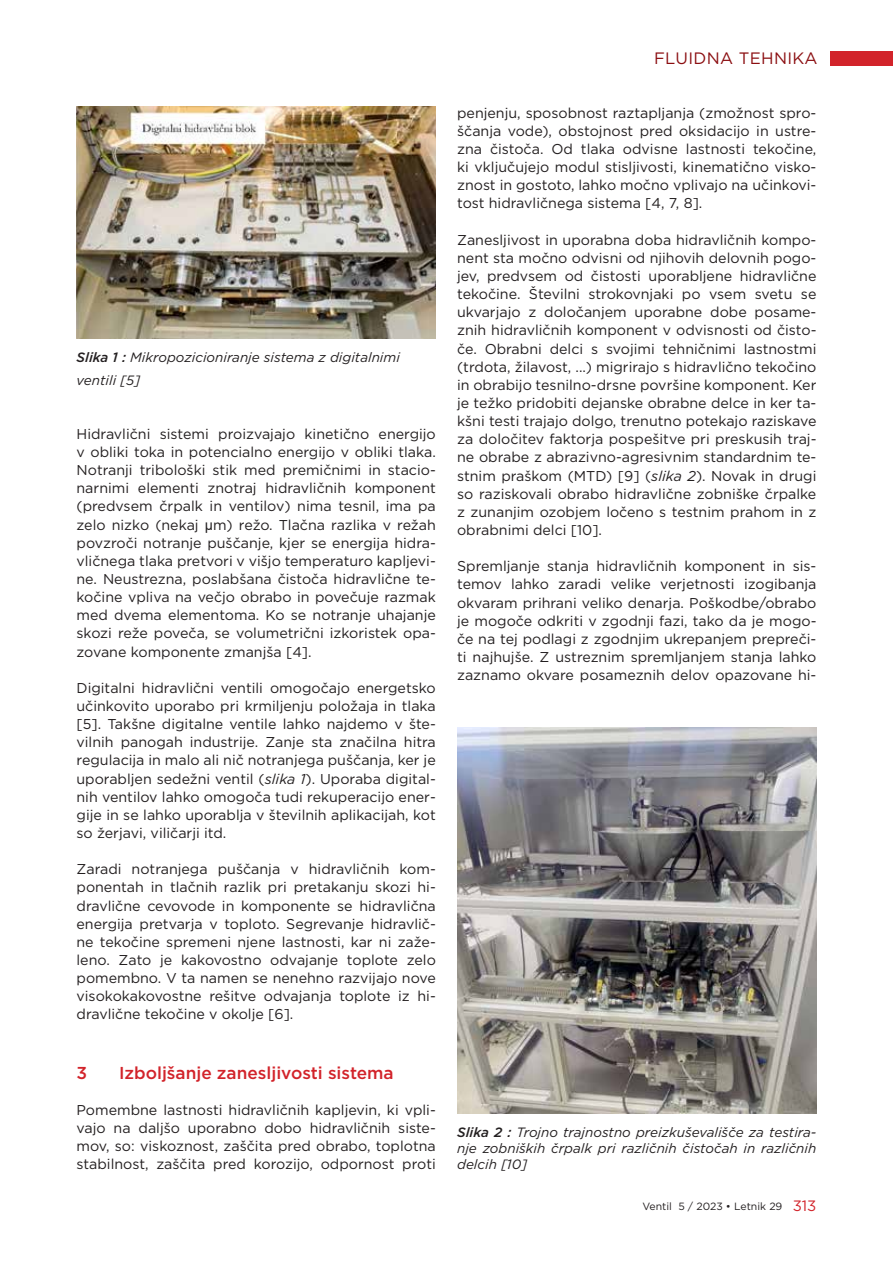
<style>
.page{position:relative;width:893px;height:1263px;background:#fff}
.page>*{position:absolute;margin:0;border:0;box-sizing:border-box;transform-origin:0 0}
.t1{font:500 17.25px "Gotham";color:#d2232a}
.t2{font:16.5px "Gotham";letter-spacing:.02em;color:#8b0e11}
.t3{font:15px "Gotham";color:#d2232a}
.t4{font:14.25px/18.1px "Gotham";color:#231f20;text-align:justify}
.t5{font:italic 13.5px/16.2px "Gotham";color:#231f20}
.t6{font:10.5px "Gotham";color:#231f20}
.s1{font-weight:500}
.s2{font-family:"Arial"}
.s3{font-style:italic}
</style>
<div class="page">
<div style="left:831px;top:51px;width:62px;height:14px;background:#d2232a"></div>
<img style="left:77px;top:106px;width:359px;height:233px">
<img style="left:457px;top:727px;width:359px;height:386px">
<p class="t5" style="left:77px;top:346px;width:325px;line-height:22.5px"><span class="s1">Slika 1 :</span> Mikropozicioniranje sistema z digitalnimi ventili [5]</p>
<p class="t4" style="left:77px;top:424px;width:361px">Hidravlični sistemi proizvajajo kinetično energijo v obliki toka in potencialno energijo v obliki tlaka.<br>Notranji tribološki stik med premičnimi in stacio&shy;narnimi elementi znotraj hidravličnih komponent (predvsem črpalk in ventilov) nima tesnil, ima pa zelo nizko (nekaj <span class="s2">µ</span>m) režo. Tlačna razlika v režah povzroči notranje puščanje, kjer se energija hidra&shy;vličnega tlaka pretvori v višjo temperaturo kapljevi&shy;ne. Neustrezna, poslabšana čistoča hidravlične te&shy;kočine vpliva na večjo obrabo in povečuje razmak med dvema elementoma. Ko se notranje uhajanje skozi reže poveča, se volumetrični izkoristek opa&shy;zovane komponente zmanjša [4].</p>
<p class="t4" style="left:77px;top:678px;width:361px">Digitalni hidravlični ventili omogočajo energetsko učinkovito uporabo pri krmiljenju položaja in tlaka [5]. Takšne digitalne ventile lahko najdemo v šte&shy;vilnih panogah industrije. Zanje sta značilna hitra regulacija in malo ali nič notranjega puščanja, ker je uporabljen sedežni ventil (<span class="s3">slika 1</span>). Uporaba digital&shy;nih ventilov lahko omogoča tudi rekuperacijo ener&shy;gije in se lahko uporablja v številnih aplikacijah, kot so žerjavi, viličarji itd.</p>
<p class="t4" style="left:77px;top:860px;width:361px">Zaradi notranjega puščanja v hidravličnih kom&shy;ponentah in tlačnih razlik pri pretakanju skozi hi&shy;dravlične cevovode in komponente se hidravlična energija pretvarja v toploto. Segrevanje hidravlič&shy;ne tekočine spremeni njene lastnosti, kar ni zaže&shy;leno. Zato je kakovostno odvajanje toplote zelo pomembno. V ta namen se nenehno razvijajo nove visokokakovostne rešitve odvajanja toplote iz hi&shy;dravlične tekočine v okolje [6].</p>
<p class="t1" style="left:77px;top:1062px;width:12px">3</p>
<p class="t1" style="left:119px;top:1062px;width:276px">Izboljšanje zanesljivosti sistema</p>
<p class="t4" style="left:77px;top:1100px;width:361px">Pomembne lastnosti hidravličnih kapljevin, ki vpli&shy;vajo na daljšo uporabno dobo hidravličnih siste&shy;mov, so: viskoznost, zaščita pred obrabo, toplotna stabilnost, zaščita pred korozijo, odpornost proti</p>
<p class="t2" style="left:654px;top:48px;width:165px">FLUIDNA TEHNIKA</p>
<p class="t4" style="left:457px;top:103px;width:361px">penjenju, sposobnost raztapljanja (zmožnost spro&shy;ščanja vode), obstojnost pred oksidacijo in ustre&shy;zna čistoča. Od tlaka odvisne lastnosti tekočine, ki vključujejo modul stisljivosti, kinematično visko&shy;znost in gostoto, lahko močno vplivajo na učinkovi&shy;tost hidravličnega sistema [4, 7, 8].</p>
<p class="t4" style="left:457px;top:230px;width:361px">Zanesljivost in uporabna doba hidravličnih kompo&shy;nent sta močno odvisni od njihovih delovnih pogo&shy;jev, predvsem od čistosti uporabljene hidravlične tekočine. Številni strokovnjaki po vsem svetu se ukvarjajo z določanjem uporabne dobe posame&shy;znih hidravličnih komponent v odvisnosti od čisto&shy;če. Obrabni delci s svojimi tehničnimi lastnostmi (trdota, žilavost, ...) migrirajo s hidravlično tekočino in obrabijo tesnilno-drsne površine komponent. Ker je težko pridobiti dejanske obrabne delce in ker ta&shy;kšni testi trajajo dolgo, trenutno potekajo raziskave za določitev faktorja pospešitve pri preskusih traj&shy;ne obrabe z abrazivno-agresivnim standardnim te&shy;stnim praškom (MTD) [9] (<span class="s3">slika 2</span>). Novak in drugi so raziskovali obrabo hidravlične zobniške črpalke z zunanjim ozobjem ločeno s testnim prahom in z obrabnimi delci [10].</p>
<p class="t4" style="left:457px;top:557px;width:361px">Spremljanje stanja hidravličnih komponent in sis&shy;temov lahko zaradi velike verjetnosti izogibanja okvaram prihrani veliko denarja. Poškodbe/obrabo je mogoče odkriti v zgodnji fazi, tako da je mogo&shy;če na tej podlagi z zgodnjim ukrepanjem prepreči&shy;ti najhujše. Z ustreznim spremljanjem stanja lahko zaznamo okvare posameznih delov opazovane hi-</p>
<p class="t5" style="left:457px;top:1124px;width:361px;text-align:justify"><span class="s1">Slika 2 :</span> Trojno trajnostno preizkuševališče za testira&shy;nje zobniških črpalk pri različnih čistočah in različnih delcih [10]</p>
<p class="t6" style="left:642px;top:1199px;width:141px">Ventil 5 / 2023 • Letnik 29</p>
<p class="t3" style="left:793px;top:1196px;width:25px">313</p>
</div>
